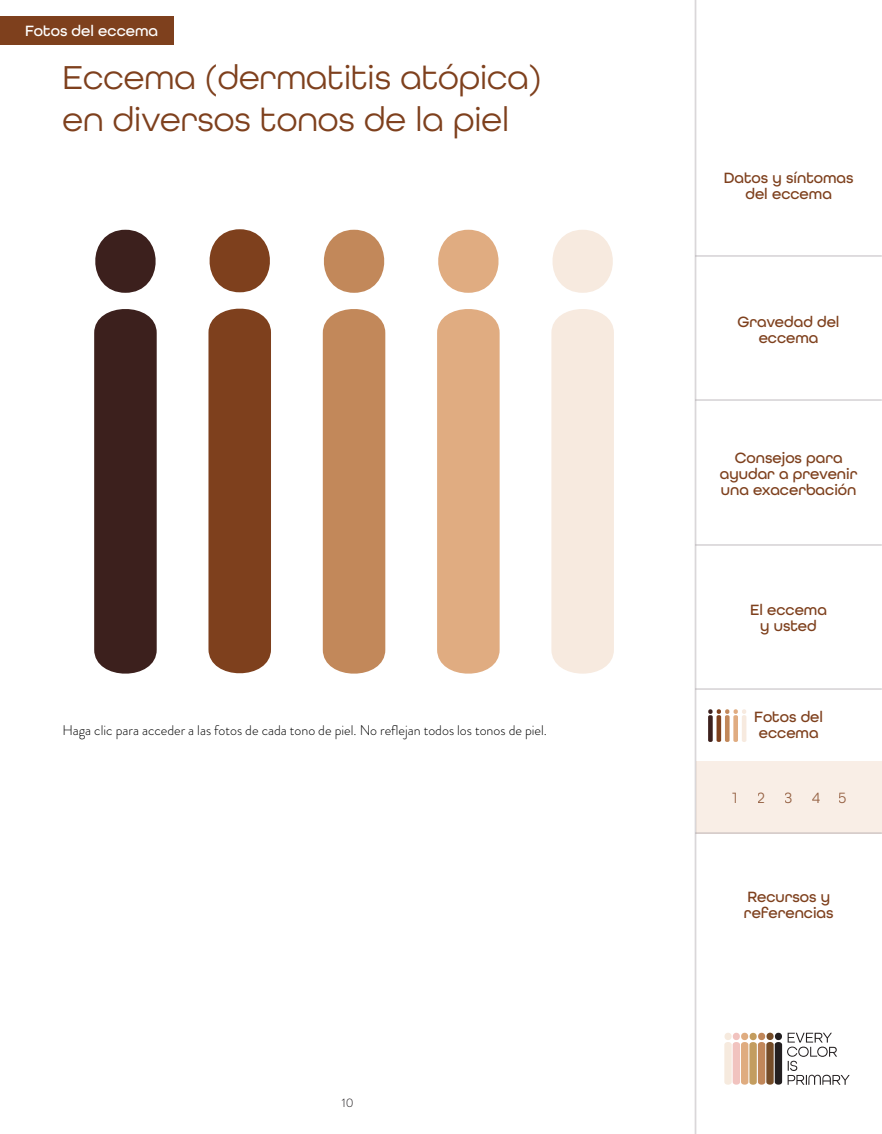
<style>
.page{position:relative;width:882px;height:1134px;background:#fff}
.page>*{position:absolute;margin:0;border:0;box-sizing:border-box;transform-origin:0 0}
.t1{font:35px/42px "All Round Gothic";color:#7e401d}
.t2{font:500 15.75px/15.8px "All Round Gothic";color:#7e401d;text-align:center}
.t3{font:500 15.75px "All Round Gothic";color:#fff}
.t4{font:15.75px "All Round Gothic";color:#7e401d}
.t5{font:300 14px "Brandon Grotesque";color:#000}
.t6{font:300 12.25px "Brandon Grotesque";color:#181417}
</style>
<div class="page">
<div style="left:551px;top:309px;width:63px;height:365px;background:#f7eadf"></div>
<svg style="left:552px;top:230px;width:61px;height:63px"></svg>
<svg style="left:437px;top:230px;width:63px;height:444px;background:#e2b38d"></svg>
<svg style="left:322px;top:230px;width:64px;height:444px;background:#c8956c"></svg>
<svg style="left:208px;top:229px;width:63px;height:445px;background:#8f5a3b"></svg>
<svg style="left:94px;top:230px;width:63px;height:444px;background:#4f3633"></svg>
<hr style="left:695px;top:0;width:1px;height:1134px;background:#a29ba1">
<div style="left:0;top:16px;width:174px;height:29px;background:#7e401d"></div>
<div style="left:696px;top:761px;width:186px;height:72px;background:#f9eee6"></div>
<svg style="left:724px;top:1033px;width:126px;height:52px"></svg>
<hr style="left:695px;top:544px;width:187px;height:2px;background:#a29ba1">
<hr style="left:695px;top:688px;width:187px;height:2px;background:#a29ba1">
<hr style="left:695px;top:832px;width:187px;height:2px;background:#a29ba1">
<hr style="left:695px;top:399px;width:187px;height:2px;background:#a29ba1">
<hr style="left:695px;top:255px;width:187px;height:2px;background:#a29ba1">
<svg style="left:708px;top:709px;width:39px;height:33px"></svg>
<p class="t3" style="left:25px;top:21px;width:134px">Fotos del eccema</p>
<h1 class="t1" style="left:63px;top:55px;width:481px">Eccema (dermatitis atópica) en diversos tonos de la piel</h1>
<p class="t5" style="left:63px;top:720px;width:486px">Haga clic para acceder a las fotos de cada tono de piel. No reflejan todos los tonos de piel.</p>
<p class="t6" style="left:342px;top:1094px;width:13px">10</p>
<p class="t2" style="left:724px;top:170px;width:131px">Datos y síntomas del eccema</p>
<p class="t2" style="left:738px;top:314px;width:103px">Gravedad del eccema</p>
<p class="t2" style="left:720px;top:450px;width:139px">Consejos para ayudar a prevenir una exacerbación</p>
<p class="t2" style="left:750px;top:602px;width:78px">El eccema y usted</p>
<p class="t2" style="left:754px;top:709px;width:70px;text-align:left">Fotos del eccema</p>
<p class="t4" style="left:732px;top:788px;width:6px">1</p>
<p class="t4" style="left:758px;top:788px;width:91px">2345</p>
<p class="t2" style="left:744px;top:889px;width:91px;text-align:left">Recursos y referencias</p>
</div>
